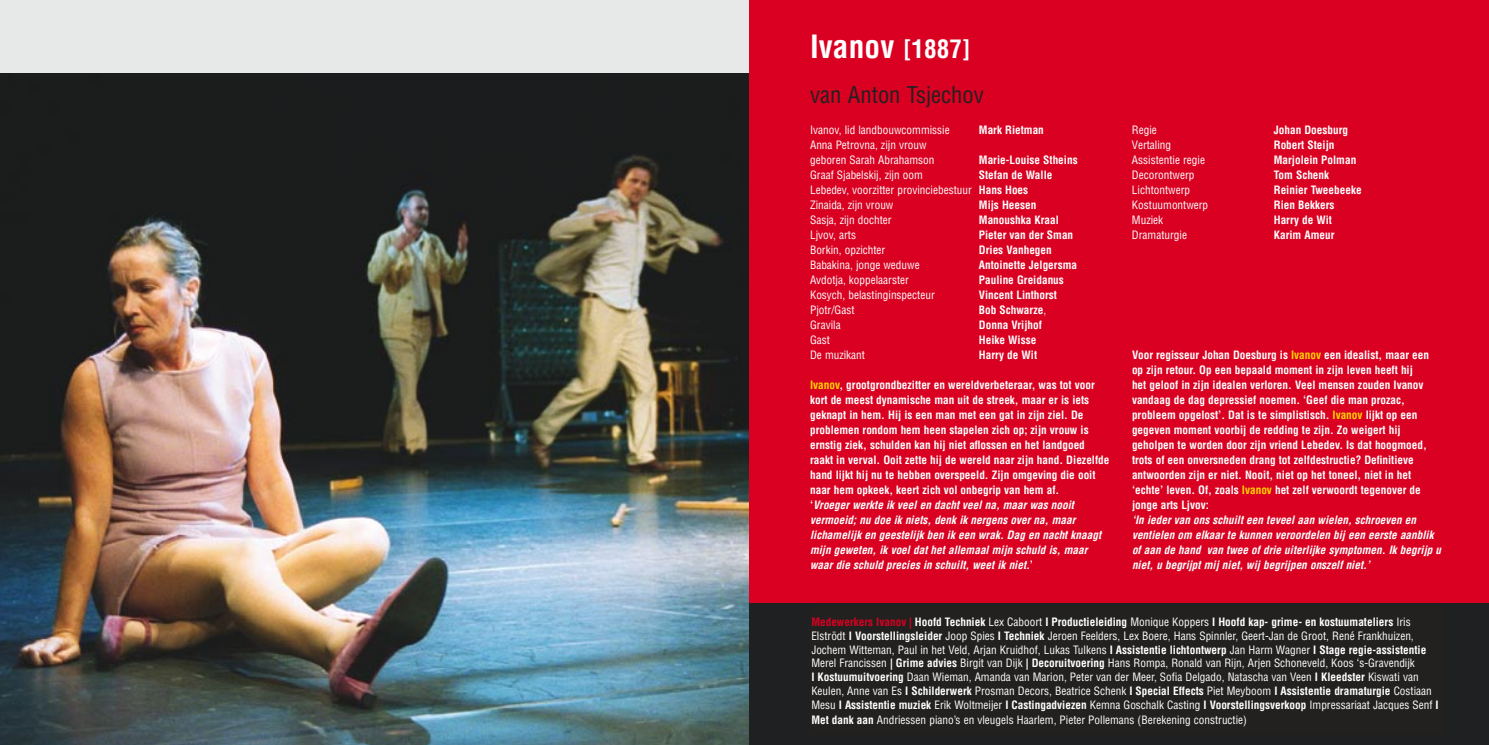
<style>
.page{position:relative;width:1489px;height:745px;background:#fff}
.page>*{position:absolute;margin:0;border:0;box-sizing:border-box;transform-origin:0 0}
.Kop_25_pt_wit{font:700 condensed 31.25px "Helvetica";letter-spacing:.005em;color:#fff}
.t1{font:condensed 22.5px "Helvetica";color:#222120}
._02_Bodytekst_wit{font:condensed 11.25px/13.8px "Helvetica";color:#fff}
._02_Bodytekst_wit-2{font:700 condensed 11.25px/15px "Helvetica";color:#fff}
._02_Bodytekst_wit-3{font:italic 700 condensed 11.25px/15px "Helvetica";color:#fff}
.s1{font-size:25px}
.s2{font-weight:700}
.s3{font-weight:400}
.s4{color:#ffd400}
.s5{font-style:normal}
.s6{font-weight:700;color:#d90021}
</style>
<div class="page">
<div style="left:744px;top:0;width:744px;height:602px;background:#d90021"></div>
<div style="left:744px;top:602px;width:744px;height:142px;background:#1e2021"></div>
<div style="left:0;top:0;width:749px;height:744px;background:#e7e8e8"></div>
<img style="left:0;top:73px;width:749px;height:671px">
<div style="left:810px;top:606px;width:633px;height:128px;background:#222120"></div>
<p class="Kop_25_pt_wit" style="left:810px;top:27px;width:162px">Ivanov <span class="s1">[1887]</span></p>
<p class="t1" style="left:810px;top:81px;width:175px">van Anton Tsjechov</p>
<p class="_02_Bodytekst_wit" style="left:810px;top:122px;width:141px">Ivanov, lid landbouwcommissie</p>
<p class="_02_Bodytekst_wit-2" style="left:978px;top:122px;width:66px">Mark Rietman</p>
<p class="_02_Bodytekst_wit" style="left:810px;top:137px;width:118px">Anna Petrovna, zijn vrouw</p>
<p class="_02_Bodytekst_wit" style="left:810px;top:152px;width:126px">geboren Sarah Abrahamson</p>
<p class="_02_Bodytekst_wit-2" style="left:978px;top:152px;width:100px">Marie-Louise Stheins</p>
<p class="_02_Bodytekst_wit" style="left:810px;top:167px;width:114px">Graaf Sjabelskij, zijn oom</p>
<p class="_02_Bodytekst_wit-2" style="left:978px;top:167px;width:75px">Stefan de Walle</p>
<p class="_02_Bodytekst_wit" style="left:810px;top:182px;width:220px">Lebedev, voorzitter provinciebestuur <span class="s2">Hans Hoes</span></p>
<p class="_02_Bodytekst_wit" style="left:810px;top:197px;width:85px">Zinaida, zijn vrouw</p>
<p class="_02_Bodytekst_wit-2" style="left:978px;top:197px;width:59px">Mijs Heesen</p>
<p class="_02_Bodytekst_wit" style="left:810px;top:212px;width:83px">Sasja, zijn dochter</p>
<p class="_02_Bodytekst_wit-2" style="left:978px;top:212px;width:81px">Manoushka Kraal</p>
<p class="_02_Bodytekst_wit" style="left:810px;top:227px;width:47px">Ljvov, arts</p>
<p class="_02_Bodytekst_wit-2" style="left:978px;top:227px;width:96px">Pieter van der Sman</p>
<p class="_02_Bodytekst_wit" style="left:810px;top:242px;width:77px">Borkin, opzichter</p>
<p class="_02_Bodytekst_wit-2" style="left:978px;top:242px;width:74px">Dries Vanhegen</p>
<p class="_02_Bodytekst_wit" style="left:810px;top:257px;width:111px">Babakina, jonge weduwe</p>
<p class="_02_Bodytekst_wit-2" style="left:978px;top:257px;width:100px">Antoinette Jelgersma</p>
<p class="_02_Bodytekst_wit" style="left:810px;top:272px;width:100px">Avdotja, koppelaarster</p>
<p class="_02_Bodytekst_wit-2" style="left:978px;top:272px;width:86px">Pauline Greidanus</p>
<p class="_02_Bodytekst_wit" style="left:810px;top:287px;width:126px">Kosych, belastinginspecteur</p>
<p class="_02_Bodytekst_wit-2" style="left:978px;top:287px;width:80px">Vincent Linthorst</p>
<p class="_02_Bodytekst_wit" style="left:810px;top:302px;width:46px">Pjotr/Gast</p>
<p class="_02_Bodytekst_wit-2" style="left:978px;top:302px;width:69px">Bob Schwarze<span class="s3">,</span></p>
<p class="_02_Bodytekst_wit" style="left:810px;top:317px;width:32px">Gravila</p>
<p class="_02_Bodytekst_wit-2" style="left:978px;top:317px;width:64px">Donna Vrijhof</p>
<p class="_02_Bodytekst_wit" style="left:810px;top:332px;width:21px">Gast</p>
<p class="_02_Bodytekst_wit-2" style="left:978px;top:332px;width:59px">Heike Wisse</p>
<p class="_02_Bodytekst_wit" style="left:810px;top:347px;width:56px">De muzikant</p>
<p class="_02_Bodytekst_wit-2" style="left:978px;top:347px;width:60px">Harry de Wit</p>
<p class="_02_Bodytekst_wit-2" style="left:810px;top:377px;width:301px"><span class="s4">Ivanov</span>, grootgrondbezitter en wereldverbeteraar, was tot voor kort de meest dynamische man uit de streek, maar er is iets geknapt in hem. Hij is een man met een gat in zijn ziel. De problemen rondom hem heen stapelen zich op; zijn vrouw is ernstig ziek, schulden kan hij niet aflossen en het landgoed raakt in verval. Ooit zette hij de wereld naar zijn hand. Diezelfde hand lijkt hij nu te hebben overspeeld. Zijn omgeving die ooit naar hem opkeek, keert zich vol onbegrip van hem af.</p>
<p class="_02_Bodytekst_wit-3" style="left:810px;top:497px;width:292px"><span class="s5">‘</span>Vroeger werkte ik veel en dacht veel na, maar was nooit vermoeid; nu doe ik niets, denk ik nergens over na, maar lichamelijk en geestelijk ben ik een wrak. Dag en nacht knaagt mijn geweten, ik voel dat het allemaal mijn schuld is, maar waar die schuld precies in schuilt, weet ik niet.<span class="s5">’</span></p>
<p class="_02_Bodytekst_wit" style="left:1131px;top:122px;width:26px">Regie</p>
<p class="_02_Bodytekst_wit-2" style="left:1273px;top:122px;width:76px">Johan Doesburg</p>
<p class="_02_Bodytekst_wit" style="left:1131px;top:137px;width:41px">Vertaling</p>
<p class="_02_Bodytekst_wit-2" style="left:1273px;top:137px;width:62px">Robert Steijn</p>
<p class="_02_Bodytekst_wit" style="left:1131px;top:152px;width:75px">Assistentie regie</p>
<p class="_02_Bodytekst_wit-2" style="left:1273px;top:152px;width:84px">Marjolein Polman</p>
<p class="_02_Bodytekst_wit" style="left:1131px;top:167px;width:64px">Decorontwerp</p>
<p class="_02_Bodytekst_wit-2" style="left:1273px;top:167px;width:57px">Tom Schenk</p>
<p class="_02_Bodytekst_wit" style="left:1131px;top:182px;width:60px">Lichtontwerp</p>
<p class="_02_Bodytekst_wit-2" style="left:1273px;top:182px;width:89px">Reinier Tweebeeke</p>
<p class="_02_Bodytekst_wit" style="left:1131px;top:197px;width:78px">Kostuumontwerp</p>
<p class="_02_Bodytekst_wit-2" style="left:1273px;top:197px;width:62px">Rien Bekkers</p>
<p class="_02_Bodytekst_wit" style="left:1131px;top:212px;width:33px">Muziek</p>
<p class="_02_Bodytekst_wit-2" style="left:1273px;top:212px;width:60px">Harry de Wit</p>
<p class="_02_Bodytekst_wit" style="left:1131px;top:227px;width:56px">Dramaturgie</p>
<p class="_02_Bodytekst_wit-2" style="left:1273px;top:227px;width:62px">Karim Ameur</p>
<p class="_02_Bodytekst_wit-2" style="left:1131px;top:347px;width:298px">Voor regisseur Johan Doesburg is <span class="s4">Ivanov</span> een idealist, maar een op zijn retour. Op een bepaald moment in zijn leven heeft hij het geloof in zijn idealen verloren. Veel mensen zouden Ivanov vandaag de dag depressief noemen. ‘Geef die man prozac, probleem opgelost’. Dat is te simplistisch. <span class="s4">Ivanov</span> lijkt op een gegeven moment voorbij de redding te zijn. Zo weigert hij geholpen te worden door zijn vriend Lebedev. Is dat hoogmoed, trots of een onversneden drang tot zelfdestructie? Definitieve antwoorden zijn er niet. Nooit, niet op het toneel, niet in het ‘echte’ leven. Of, zoals <span class="s4">Ivanov</span> het zelf verwoordt tegenover de jonge arts Ljvov:</p>
<p class="_02_Bodytekst_wit-3" style="left:1131px;top:512px;width:310px">‘In ieder van ons schuilt een teveel aan wielen, schroeven en ventielen om elkaar te kunnen veroordelen bij een eerste aanblik of aan de hand van twee of drie uiterlijke symptomen. Ik begrijp u niet, u begrijpt mij niet, wij begrijpen onszelf niet.’</p>
<p class="_02_Bodytekst_wit" style="left:811px;top:614px;width:629px"><span class="s6">Medewerkers Ivanov |</span> <span class="s2">Hoofd Techniek</span> Lex Caboort <span class="s2">I Productieleiding</span> Monique Koppers <span class="s2">I Hoofd kap- grime- en kostuumateliers</span> Iris Elströdt <span class="s2">I Voorstellingsleider</span> Joop Spies <span class="s2">I Techniek</span> Jeroen Feelders, Lex Boere, Hans Spinnler, Geert-Jan de Groot, René Frankhuizen, Jochem Witteman, Paul in het Veld, Arjan Kruidhof, Lukas Tulkens <span class="s2">I Assistentie lichtontwerp</span> Jan Harm Wagner <span class="s2">I Stage regie-assistentie </span>Merel Francissen <span class="s2">| Grime advies</span> Birgit van Dijk <span class="s2">| Decoruitvoering</span> Hans Rompa, Ronald van Rijn, Arjen Schoneveld, Koos ‘s-Gravendijk<br><span class="s2">I Kostuumuitvoering</span> Daan Wieman, Amanda van Marion, Peter van der Meer, Sofia Delgado, Natascha van Veen <span class="s2">I Kleedster</span> Kiswati van Keulen, Anne van Es <span class="s2">I Schilderwerk</span> Prosman Decors, Beatrice Schenk <span class="s2">I Special Effects</span> Piet Meyboom <span class="s2">I Assistentie dramaturgie</span> Costiaan Mesu <span class="s2">I Assistentie muziek</span> Erik Woltmeijer <span class="s2">I Castingadviezen</span> Kemna Goschalk Casting <span class="s2">I Voorstellingsverkoop</span> Impressariaat Jacques Senf <span class="s2">I</span></p>
<p class="_02_Bodytekst_wit" style="left:811px;top:712px;width:437px"><span class="s2">Met dank aan</span> Andriessen piano’s en vleugels Haarlem, Pieter Pollemans (Berekening constructie)</p>
</div>
